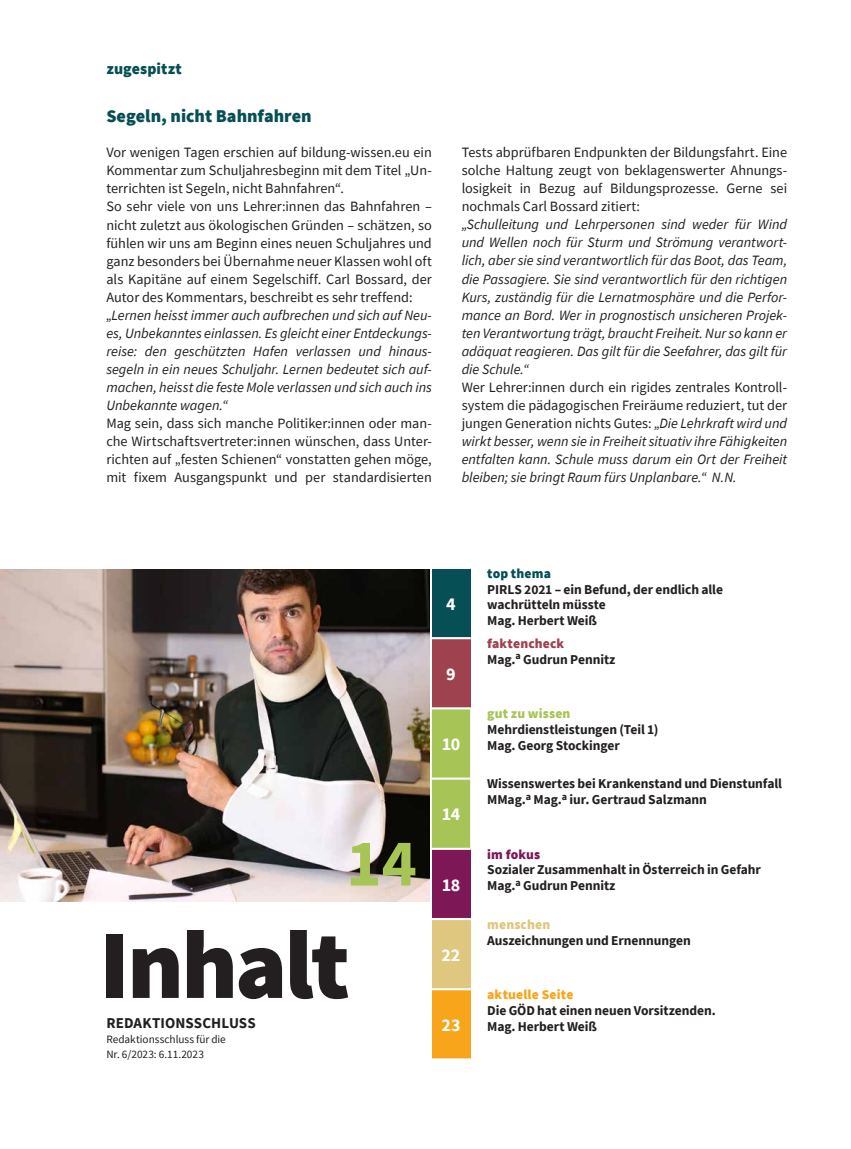
<style>
.page{position:relative;width:851px;height:1149px;background:#fff}
.page>*{position:absolute;margin:0;border:0;box-sizing:border-box;transform-origin:0 0}
.t1{font:900 97.5px "Source Sans Pro";letter-spacing:-.03em;color:#231f20}
.t2{font:700 67.05px "Source Sans Pro";color:#a7c456}
.t3{font:900 18px "Source Sans Pro";color:#064f55}
.t4{font:700 18px "Source Sans Pro";letter-spacing:-.02em;color:#fff}
.t5{font:900 15.75px "Source Sans Pro";letter-spacing:.005em;color:#064f55}
.t6{font:700 15px "Source Sans Pro";letter-spacing:.005em;color:#231f20}
.t7{font:italic 14.25px/18px "Source Sans Pro";letter-spacing:-.005em;color:#231f20;text-align:justify}
.t8{font:14.25px/18px "Source Sans Pro";color:#231f20;text-align:justify}
.t9{font:700 13.5px/15.8px "Source Sans Pro";letter-spacing:-.005em;color:#231f20}
.t10{font:900 13.5px "Source Sans Pro";letter-spacing:.015em;color:#f9a51b}
.t11{font:900 13.5px "Source Sans Pro";letter-spacing:.01em;color:#a7c456}
.t12{font:900 13.5px "Source Sans Pro";letter-spacing:.01em;color:#064f55}
.t13{font:900 13.5px "Source Sans Pro";letter-spacing:.01em;color:#dfc77f}
.t14{font:900 13.5px "Source Sans Pro";letter-spacing:.01em;color:#7d1756}
.t15{font:11.25px/15px "Source Sans Pro";color:#231f20}
.s1{font-style:normal}
.s2{font-weight:900;color:#9e424f}
</style>
<div class="page">
<img style="left:0;top:569px;width:429px;height:331px">
<div style="left:432px;top:567px;width:38px;height:71px;background:#064f55"></div>
<div style="left:432px;top:638px;width:38px;height:70px;background:#9e424f"></div>
<div style="left:432px;top:709px;width:38px;height:138px;background:#a7c456"></div>
<div style="left:432px;top:848px;width:38px;height:70px;background:#7d1756"></div>
<div style="left:432px;top:918px;width:38px;height:70px;background:#dfc77f"></div>
<div style="left:432px;top:988px;width:38px;height:71px;background:#f9a51b"></div>
<hr style="left:432px;top:637px;width:38px;height:2px;background:#fff">
<hr style="left:432px;top:707px;width:38px;height:2px;background:#fff">
<hr style="left:432px;top:777px;width:38px;height:2px;background:#fff">
<hr style="left:432px;top:847px;width:38px;height:2px;background:#fff">
<hr style="left:432px;top:917px;width:38px;height:2px;background:#fff">
<hr style="left:432px;top:987px;width:38px;height:2px;background:#fff">
<hr style="left:432px;top:1058px;width:38px;height:2px;background:#fff">
<hr style="left:432px;top:566px;width:38px;height:3px;background:#fff">
<p class="t5" style="left:106px;top:58px;width:77px">zugespitzt</p>
<p class="t3" style="left:106px;top:104px;width:207px">Segeln, nicht Bahnfahren</p>
<p class="t8" style="left:106px;top:144px;width:327px;text-align:left">Vor wenigen Tagen erschien auf bildung-wissen.eu ein Kommentar zum Schuljahresbeginn mit dem Titel „Un&shy;terrichten ist Segeln, nicht Bahnfahren“.<br>So sehr viele von uns Lehrer:innen das Bahnfahren – nicht zuletzt aus ökologischen Gründen – schätzen, so fühlen wir uns am Beginn eines neuen Schuljahres und ganz besonders bei Übernahme neuer Klassen wohl oft als Kapitäne auf einem Segelschiff. Carl Bossard, der Autor des Kommentars, beschreibt es sehr treffend:</p>
<p class="t7" style="left:106px;top:305px;width:327px">„Lernen heisst immer auch aufbrechen und sich auf Neu&shy;es, Unbekanntes einlassen. Es gleicht einer Entdeckungs&shy;reise: den geschützten Hafen verlassen und hinaus&shy;segeln in ein neues Schuljahr. Lernen bedeutet sich auf&shy;machen, heisst die feste Mole verlassen und sich auch ins Unbekannte wagen.“</p>
<p class="t8" style="left:106px;top:413px;width:327px">Mag sein, dass sich manche Politiker:innen oder man&shy;che Wirtschaftsvertreter:innen wünschen, dass Unter&shy;richten auf „festen Schienen“ vonstatten gehen möge, mit fixem Ausgangspunkt und per standardisierten</p>
<p class="t8" style="left:461px;top:143px;width:327px">Tests abprüfbaren Endpunkten der Bildungsfahrt. Eine solche Haltung zeugt von beklagenswerter Ahnungs&shy;losigkeit in Bezug auf Bildungsprozesse. Gerne sei nochmals Carl Bossard zitiert:</p>
<p class="t7" style="left:461px;top:215px;width:327px">„Schulleitung und Lehrpersonen sind weder für Wind und Wellen noch für Sturm und Strömung verantwort&shy;lich, aber sie sind verantwortlich für das Boot, das Team, die Passagiere. Sie sind verantwortlich für den richtigen Kurs, zuständig für die Lernatmosphäre und die Perfor&shy;mance an Bord. Wer in prognostisch unsicheren Projek&shy;ten Verantwortung trägt, braucht Freiheit. Nur so kann er adäquat reagieren. Das gilt für die Seefahrer, das gilt für die Schule.“</p>
<p class="t7" style="left:461px;top:377px;width:327px"><span class="s1">Wer Lehrer:innen durch ein rigides zentrales Kontroll&shy;system die pädagogischen Freiräume reduziert, tut der jungen Generation nichts Gutes:</span> „Die Lehrkraft wird und wirkt besser, wenn sie in Freiheit situativ ihre Fähigkeiten entfalten kann. Schule muss darum ein Ort der Freiheit bleiben; sie bringt Raum fürs Unplanbare.“ N.N.</p>
<h2 class="t2" style="left:346px;top:817px;width:72px">14</h2>
<h1 class="t1" style="left:99px;top:897px;width:252px">Inhalt</h1>
<p class="t6" style="left:106px;top:1012px;width:151px">REDAKTIONSSCHLUSS</p>
<p class="t15" style="left:106px;top:1031px;width:121px">Redaktionsschluss für die<br>Nr. 6/2023: 6.11.2023</p>
<p class="t4" style="left:446px;top:591px;width:11px">4</p>
<p class="t4" style="left:446px;top:661px;width:11px">9</p>
<p class="t4" style="left:441px;top:731px;width:20px">10</p>
<p class="t4" style="left:441px;top:802px;width:20px">14</p>
<p class="t4" style="left:441px;top:872px;width:20px">18</p>
<p class="t4" style="left:441px;top:942px;width:20px">22</p>
<p class="t4" style="left:441px;top:1012px;width:20px">23</p>
<p class="t12" style="left:487px;top:563px;width:65px">top thema</p>
<p class="t9" style="left:487px;top:581px;width:237px">PIRLS 2021 – ein Befund, der endlich alle wachrütteln müsste<br>Mag. Herbert Weiß</p>
<p class="t9" style="left:487px;top:635px;width:130px"><span class="s2">faktencheck<br></span>Mag.<sup>a</sup> Gudrun Pennitz</p>
<p class="t11" style="left:487px;top:704px;width:85px">gut zu wissen</p>
<p class="t9" style="left:487px;top:721px;width:173px">Mehrdienstleistungen (Teil 1)<br>Mag. Georg Stockinger</p>
<p class="t9" style="left:487px;top:775px;width:296px">Wissenswertes bei Krankenstand und Dienstunfall<br>MMag.<sup>a</sup> Mag.<sup>a</sup> iur. Gertraud Salzmann</p>
<p class="t14" style="left:487px;top:844px;width:55px">im fokus</p>
<p class="t9" style="left:487px;top:861px;width:275px">Sozialer Zusammenhalt in Österreich in Gefahr<br>Mag.<sup>a</sup> Gudrun Pennitz</p>
<p class="t13" style="left:487px;top:914px;width:65px">menschen</p>
<p class="t9" style="left:487px;top:931px;width:205px">Auszeichnungen und Ernennungen</p>
<p class="t10" style="left:487px;top:984px;width:88px">aktuelle Seite</p>
<p class="t9" style="left:487px;top:1001px;width:230px">Die GÖD hat einen neuen Vorsitzenden.<br>Mag. Herbert Weiß</p>
</div>
